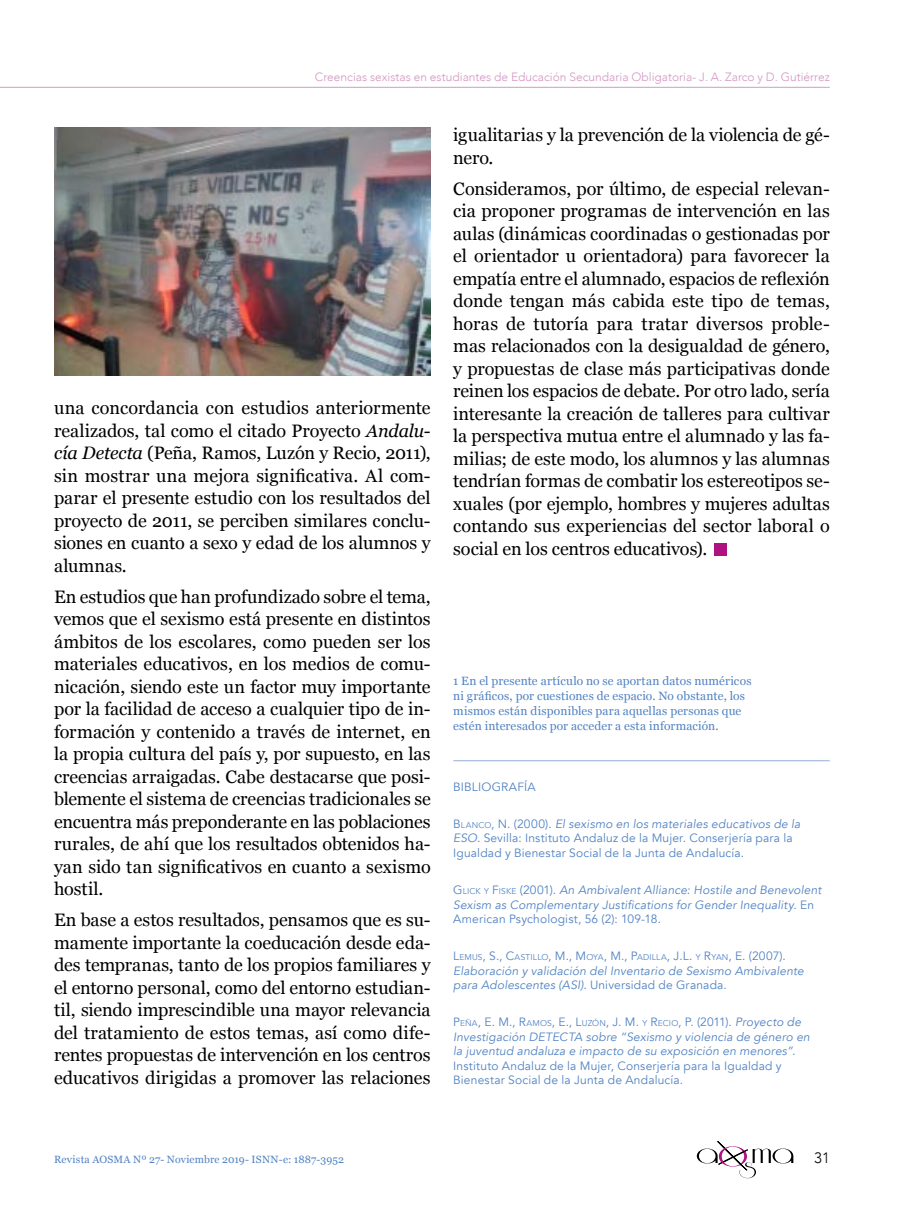
<style>
.page{position:relative;width:915px;height:1212px;background:#fff}
.page>*{position:absolute;margin:0;border:0;box-sizing:border-box;transform-origin:0 0}
.t1{font:18px/22.5px "Georgia";letter-spacing:-.005em;color:#000;text-align:justify}
.t2{font:300 15px "Avenir";color:#000}
.t3{font:italic 12px/14.4px "Avenir";letter-spacing:.015em;color:#5082c3}
.t4{font:12px/14.4px "Avenir";letter-spacing:.015em;color:#5082c3}
.t5{font:12px/15px "Georgia";letter-spacing:.015em;color:#5082c3}
.t6{font:300 12px "Avenir";color:#d396c3}
.t7{font:12px "Avenir";letter-spacing:.015em;color:#5082c3}
.t8{font:10.5px "Georgia";letter-spacing:.01em;color:#5082c3}
.t9{font:8.4px "Avenir";color:#5082c3}
.s1{font-style:italic}
.s2{font-size:12px}
.s3{font-size:8.4px}
.s4{font-style:inherit}
.s5{font-style:normal}
.s6{font-style:normal;font-size:8.4px}
</style>
<div class="page">
<svg style="left:696px;top:1141px;width:97px;height:37px"></svg>
<div style="left:0;top:76px;width:836px;height:12px;background:#000;opacity:.75"></div>
<img style="left:54px;top:128px;width:376px;height:247px">
<div style="left:440px;top:749px;width:398px;height:13px;background:#000;opacity:.75"></div>
<div style="left:713px;top:543px;width:13px;height:12px;background:#af1280"></div>
<p class="t6" style="left:315px;top:70px;width:516px">Creencias sexistas en estudiantes de Educación Secundaria Obligatoria- J. A. Zarco y D. Gutiérrez</p>
<p class="t1" style="left:54px;top:396px;width:378px">una concordancia con estudios anteriormente realizados, tal como el citado Proyecto <span class="s1">Andalu&shy;cía Detecta</span> (Peña, Ramos, Luzón y Recio, 2011), sin mostrar una mejora significativa. Al com&shy;parar el presente estudio con los resultados del proyecto de 2011, se perciben similares conclu&shy;siones en cuanto a sexo y edad de los alumnos y alumnas.</p>
<p class="t1" style="left:54px;top:584px;width:378px">En estudios que han profundizado sobre el tema, vemos que el sexismo está presente en distintos ámbitos de los escolares, como pueden ser los materiales educativos, en los medios de comu&shy;nicación, siendo este un factor muy importante por la facilidad de acceso a cualquier tipo de in&shy;formación y contenido a través de internet, en la propia cultura del país y, por supuesto, en las creencias arraigadas. Cabe destacarse que posi&shy;blemente el sistema de creencias tradicionales se encuentra más preponderante en las poblaciones rurales, de ahí que los resultados obtenidos ha&shy;yan sido tan significativos en cuanto a sexismo hostil.</p>
<p class="t1" style="left:54px;top:908px;width:378px">En base a estos resultados, pensamos que es su&shy;mamente importante la coeducación desde eda&shy;des tempranas, tanto de los propios familiares y el entorno personal, como del entorno estudian&shy;til, siendo imprescindible una mayor relevancia del tratamiento de estos temas, así como dife&shy;rentes propuestas de intervención en los centros educativos dirigidas a promover las relaciones</p>
<p class="t1" style="left:453px;top:123px;width:378px">igualitarias y la prevención de la violencia de gé&shy;nero.</p>
<p class="t1" style="left:453px;top:176px;width:378px">Consideramos, por último, de especial relevan&shy;cia proponer programas de intervención en las aulas (dinámicas coordinadas o gestionadas por el orientador u orientadora) para favorecer la empatía entre el alumnado, espacios de reflexión donde tengan más cabida este tipo de temas, horas de tutoría para tratar diversos proble&shy;mas relacionados con la desigualdad de género, y propuestas de clase más participativas donde reinen los espacios de debate. Por otro lado, sería interesante la creación de talleres para cultivar la perspectiva mutua entre el alumnado y las fa&shy;milias; de este modo, los alumnos y las alumnas tendrían formas de combatir los estereotipos se&shy;xuales (por ejemplo, hombres y mujeres adultas contando sus experiencias del sector laboral o social en los centros educativos).</p>
<p class="t5" style="left:453px;top:672px;width:300px">1 En el presente artículo no se aportan datos numéricos ni gráficos, por cuestiones de espacio. No obstante, los mismos están disponibles para aquellas personas que estén interesados por acceder a esta información.</p>
<p class="t7" style="left:453px;top:779px;width:84px">BIBLIOGRAFÍA</p>
<p class="t9" style="left:453px;top:820px;width:14px"><span class="s2">B</span>LAN</p>
<p class="t4" style="left:453px;top:817px;width:348px;text-indent:25px"><span class="s3">CO</span><span class="s4">, N. (2000).</span> <span class="s1">El sexismo en los materiales educativos de la<br>ESO.</span> Sevilla: Instituto Andaluz de la Mujer. Conserjería para la<br>Igualdad y Bienestar Social de la Junta de Andalucía.</p>
<p class="t9" style="left:453px;top:886px;width:51px"><span class="s2">G</span>LICK Y <span class="s2">F</span>ISKE</p>
<p class="t3" style="left:453px;top:883px;width:369px;text-indent:67px"><span class="s5">(2001).</span> An Ambivalent Alliance: Hostile and Benevolent<br>Sexism as Complementary Justifications for Gender Inequality. <span class="s5">En<br>American Psychologist, 56 (2): 109-18.</span></p>
<p class="t9" style="left:453px;top:952px;width:68px"><span class="s2">L</span>EMUS<span class="s2">, S., C</span>ASTILLO</p>
<p class="t3" style="left:453px;top:949px;width:352px;text-indent:95px"><span class="s5">, M ., M</span> <span class="s6">OYA</span><span class="s5">, M ., P</span><span class="s6">ADILLA</span><span class="s5">, J.L.</span> <span class="s6">Y</span> <span class="s5">R</span><span class="s6">YAN</span> <span class="s5">, E.</span> <span class="s5">(2007).<br></span>Elaboración y validación del Inventario de Sexismo Ambivalente para Adolescentes (ASI). <span class="s5">Universidad de Granada.</span></p>
<p class="t3" style="left:453px;top:1015px;width:358px"><span class="s5">P</span><span class="s6">EÑA</span><span class="s5">, E. M ., R</span><span class="s6">AMOS</span><span class="s5">, E., L</span><span class="s6">UZÓN</span> <span class="s5">, J. M .</span> <span class="s6">Y</span> <span class="s5">R</span><span class="s6">ECIO</span><span class="s5">, P.</span> <span class="s5">(2011).</span> Proyecto de<br>Investigación DETECTA sobre “Sexismo y violencia de género en la juventud andaluza e impacto de su exposición en menores”.</p>
<p class="t4" style="left:453px;top:1058px;width:330px">Instituto Andaluz de la Mujer, Conserjería para la Igualdad y<br>Bienestar Social de la Junta de Andalucía.</p>
<p class="t8" style="left:54px;top:1152px;width:291px">Revista AOSMA Nº 27- Noviembre 2019- ISNN-e: 1887-3952</p>
<p class="t2" style="left:814px;top:1149px;width:17px">31</p>
</div>
